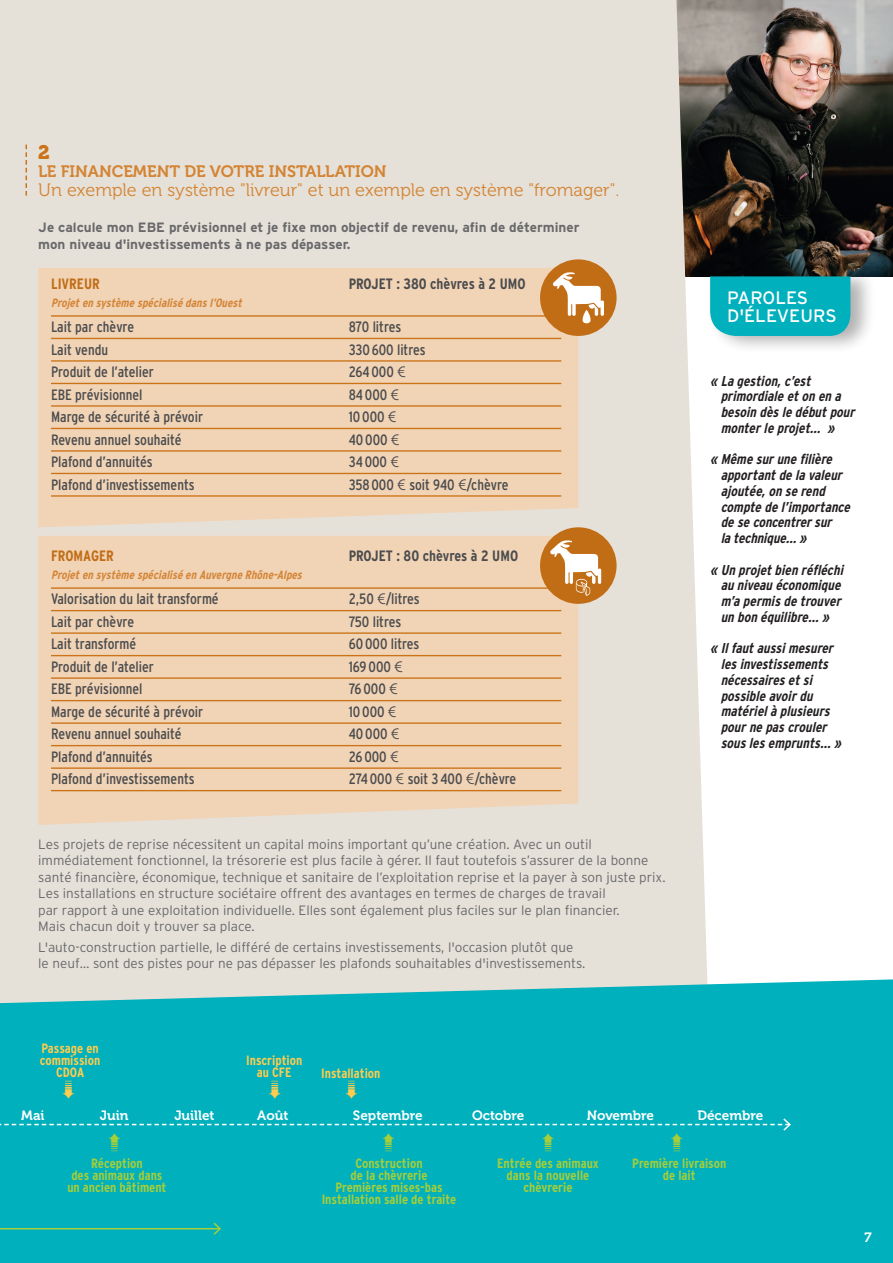
<style>
.page{position:relative;width:893px;height:1263px;background:#fff}
.page>*{position:absolute;margin:0;border:0;box-sizing:border-box;transform-origin:0 0}
.t1{font:19.5px "Museo 900";color:#cb7317}
.t2{font:18px "Museo 300";color:#d38434}
.t3{font:18px/18px "Interstate";color:#fff}
.t4{font:16.5px "Museo 700";color:#d38434}
.t5{font:condensed 15px "Interstate";color:#4b4c4d}
.t6{font:700 condensed 15px "Interstate";color:#4b4c4d}
.t7{font:700 condensed 15px "Interstate";color:#c16d15}
.t8{font:italic 700 condensed 14.25px/15.8px "Interstate";color:#231f20}
.t9{font:300 13.5px/16.5px "Interstate";color:#69696c}
.t10{font:700 condensed 13.5px/12px "Interstate";color:#a6ce39;text-align:center}
.t11{font:700 13.5px/16.5px "Interstate";color:#69696c}
.t12{font:13.5px "Museo 700";color:#fff}
.t13{font:700 condensed 13.5px/12px "Interstate";color:#fecc4e;text-align:center}
.t14{font:italic 700 condensed 12px "Interstate";color:#d38434}
.s1{font-family:"Museo 300";font-stretch:normal}
</style>
<div class="page">
<img style="left:710px;top:0;width:183px;height:276px">
<div style="left:0;top:0;width:710px;height:979px;background:#e6e1d8"></div>
<svg style="left:38px;top:536px;width:540px;height:289px;background:#f0d2b6"></svg>
<div style="left:707px;top:266px;width:169px;height:88px;background:#231f20;opacity:.35"></div>
<div style="left:710px;top:276px;width:140px;height:60px;background:#00b0bc"></div>
<div style="left:0;top:979px;width:893px;height:284px;background:#00b0bc"></div>
<hr style="left:0;top:1228px;width:220px;height:1px;background:#a6ce39">
<svg style="left:212px;top:1221px;width:10px;height:15px"></svg>
<svg style="left:26px;top:145px;width:1px;height:51px"></svg>
<hr style="left:51px;top:587px;width:510px;height:2px;background:#cb7317">
<hr style="left:51px;top:610px;width:510px;height:1px;background:#cb7317">
<hr style="left:51px;top:632px;width:510px;height:2px;background:#cb7317">
<hr style="left:51px;top:655px;width:510px;height:1px;background:#cb7317">
<hr style="left:51px;top:677px;width:510px;height:2px;background:#cb7317">
<hr style="left:51px;top:700px;width:510px;height:1px;background:#cb7317">
<hr style="left:51px;top:722px;width:510px;height:2px;background:#cb7317">
<hr style="left:51px;top:745px;width:510px;height:1px;background:#cb7317">
<hr style="left:51px;top:767px;width:510px;height:2px;background:#cb7317">
<hr style="left:51px;top:790px;width:510px;height:1px;background:#cb7317">
<svg style="left:38px;top:268px;width:540px;height:259px;background:#f0d2b6"></svg>
<hr style="left:51px;top:315px;width:510px;height:2px;background:#cb7317">
<hr style="left:51px;top:338px;width:510px;height:1px;background:#cb7317">
<hr style="left:51px;top:360px;width:510px;height:2px;background:#cb7317">
<hr style="left:51px;top:383px;width:510px;height:1px;background:#cb7317">
<hr style="left:51px;top:405px;width:510px;height:2px;background:#cb7317">
<hr style="left:51px;top:428px;width:510px;height:1px;background:#cb7317">
<hr style="left:51px;top:450px;width:510px;height:2px;background:#cb7317">
<hr style="left:51px;top:473px;width:510px;height:1px;background:#cb7317">
<hr style="left:51px;top:495px;width:510px;height:2px;background:#cb7317">
<div style="left:540px;top:259px;width:77px;height:77px;background:#c16d15;border-radius:50%"></div>
<div style="left:583px;top:310px;width:7px;height:13px;background:#fff;border-radius:4px"></div>
<svg style="left:553px;top:272px;width:51px;height:50px"></svg>
<div style="left:540px;top:527px;width:77px;height:77px;background:#c16d15;border-radius:50%"></div>
<svg style="left:550px;top:540px;width:52px;height:56px"></svg>
<svg style="left:269px;top:1081px;width:12px;height:18px"></svg>
<svg style="left:63px;top:1081px;width:11px;height:18px"></svg>
<svg style="left:346px;top:1081px;width:11px;height:18px"></svg>
<div style="left:0;top:1117px;width:792px;height:34px;background:#00b0bc"></div>
<h1 class="t1" style="left:38px;top:141px;width:13px">2</h1>
<p class="t4" style="left:38px;top:162px;width:74px">LEFINANCEMENT</p>
<p class="t4" style="left:184px;top:162px;width:61px">DE VOTRE</p>
<p class="t4" style="left:269px;top:162px;width:11px">INST</p>
<p class="t4" style="left:305px;top:162px;width:81px">ALLATION</p>
<h2 class="t2" style="left:38px;top:181px;width:582px">Un exemple en système "livreur" et un exemple en système "fromager".</h2>
<p class="t11" style="left:38px;top:219px;width:543px">Je calcule mon EBE prévisionnel et je fixe mon objectif de revenu, afin de déterminer mon niveau d'investissements à ne pas dépasser.</p>
<p class="t7" style="left:51px;top:275px;width:50px">livreur</p>
<p class="t6" style="left:349px;top:275px;width:9px">PROJET</p>
<p class="t6" style="left:396px;top:275px;width:113px">: 380 chèvres à 2 UMO</p>
<p class="t5" style="left:51px;top:319px;width:85px">Lait par chèvre</p>
<p class="t5" style="left:349px;top:319px;width:54px">870 litres</p>
<p class="t5" style="left:51px;top:341px;width:59px">Lait vendu</p>
<p class="t5" style="left:349px;top:341px;width:78px">330 600 litres</p>
<p class="t5" style="left:51px;top:364px;width:104px">Produit de l’atelier</p>
<p class="t5" style="left:349px;top:364px;width:59px">264 000 <span class="s1">€</span></p>
<p class="t5" style="left:51px;top:386px;width:93px">EBE prévisionnel</p>
<p class="t5" style="left:349px;top:386px;width:52px">84 000 <span class="s1">€</span></p>
<p class="t5" style="left:51px;top:409px;width:154px">Marge de sécurité à prévoir</p>
<p class="t5" style="left:349px;top:409px;width:50px">10 000 <span class="s1">€</span></p>
<p class="t5" style="left:51px;top:431px;width:132px">Revenu annuel souhaité</p>
<p class="t5" style="left:349px;top:431px;width:53px">40 000 <span class="s1">€</span></p>
<p class="t5" style="left:51px;top:454px;width:103px">Plafond d’annuités</p>
<p class="t5" style="left:349px;top:454px;width:52px">34 000 <span class="s1">€</span></p>
<p class="t5" style="left:51px;top:476px;width:145px">Plafond d’investissements</p>
<p class="t5" style="left:349px;top:476px;width:161px">358 000 <span class="s1">€</span> soit 940 <span class="s1">€</span>/chèvre</p>
<p class="t14" style="left:51px;top:296px;width:192px">Projet en système spécialisé dans l’Ouest</p>
<p class="t7" style="left:51px;top:547px;width:64px">fromager</p>
<p class="t6" style="left:349px;top:547px;width:9px">PROJET</p>
<p class="t6" style="left:396px;top:547px;width:105px">: 80 chèvres à 2 UMO</p>
<p class="t5" style="left:51px;top:591px;width:169px">Valorisation du lait transformé</p>
<p class="t5" style="left:349px;top:591px;width:73px">2,50 <span class="s1">€</span>/litres</p>
<p class="t5" style="left:51px;top:613px;width:85px">Lait par chèvre</p>
<p class="t5" style="left:349px;top:613px;width:54px">750 litres</p>
<p class="t5" style="left:51px;top:636px;width:87px">Lait transformé</p>
<p class="t5" style="left:349px;top:636px;width:72px">60 000 litres</p>
<p class="t5" style="left:51px;top:658px;width:104px">Produit de l’atelier</p>
<p class="t5" style="left:349px;top:658px;width:56px">169 000 <span class="s1">€</span></p>
<p class="t5" style="left:51px;top:681px;width:93px">EBE prévisionnel</p>
<p class="t5" style="left:349px;top:681px;width:51px">76 000 <span class="s1">€</span></p>
<p class="t5" style="left:51px;top:703px;width:154px">Marge de sécurité à prévoir</p>
<p class="t5" style="left:349px;top:703px;width:50px">10 000 <span class="s1">€</span></p>
<p class="t5" style="left:51px;top:726px;width:132px">Revenu annuel souhaité</p>
<p class="t5" style="left:349px;top:726px;width:53px">40 000 <span class="s1">€</span></p>
<p class="t5" style="left:51px;top:748px;width:103px">Plafond d’annuités</p>
<p class="t5" style="left:349px;top:748px;width:52px">26 000 <span class="s1">€</span></p>
<p class="t5" style="left:51px;top:771px;width:145px">Plafond d’investissements</p>
<p class="t5" style="left:349px;top:771px;width:169px">274 000 <span class="s1">€</span> soit 3 400 <span class="s1">€</span>/chèvre</p>
<p class="t14" style="left:51px;top:568px;width:252px">Projet en système spécialisé en Auvergne Rhône-Alpes</p>
<p class="t9" style="left:38px;top:835px;width:629px">Les projets de reprise nécessitent un capital moins important qu’une création. Avec un outil immédiatement fonctionnel, la trésorerie est plus facile à gérer. I l faut toutefois s’assurer de la bonne santé financière, économique, technique et sanitaire de l’exploitation reprise et la payer à son juste prix.<br>Les installations en structure sociétaire offrent des avantages en termes de charges de travail<br>par rapport à une exploitation individuelle. Elles sont également plus faciles sur le plan financier.<br>Mais chacun doit y trouver sa place.</p>
<p class="t9" style="left:38px;top:939px;width:549px">L'auto-construction partielle, le différé de certains investissements, l'occasion plutôt que le neuf… sont des pistes pour ne pas dépasser les plafonds souhaitables d'investissements.</p>
<h2 class="t3" style="left:727px;top:288px;width:111px">PAROLES<br>D'ÉLEVEURS</h2>
<p class="t8" style="left:721px;top:373px;width:136px;text-indent:-11px">« La gestion, c’est primordiale et on en a besoin dès le début pour monter le projet… »</p>
<p class="t8" style="left:721px;top:451px;width:131px;text-indent:-11px">« Même sur une filière apportant de la valeur ajoutée, on se rend compte de l’importance de se concentrer sur<br>la technique… »</p>
<p class="t8" style="left:710px;top:562px;width:134px;text-align:center">« Un projet bien réfléchi au niveau économique m’a permis de trouver un bon équilibre… »</p>
<p class="t8" style="left:721px;top:640px;width:122px;text-indent:-11px">« Il faut aussi mesurer les investissements nécessaires et si possible avoir du matériel à plusieurs pour ne pas crouler sous les emprunts… »</p>
<p class="t13" style="left:40px;top:1042px;width:62px">Passage en commission<br>CDOA</p>
<p class="t13" style="left:246px;top:1055px;width:58px">Inscription au CFE</p>
<p class="t13" style="left:321px;top:1067px;width:61px">Installation</p>
<p class="t12" style="left:21px;top:1108px;width:25px">Mai</p>
<p class="t12" style="left:100px;top:1108px;width:30px">Juin</p>
<p class="t12" style="left:257px;top:1108px;width:33px">Août</p>
<p class="t12" style="left:353px;top:1108px;width:71px">Septembre</p>
<p class="t12" style="left:472px;top:1108px;width:54px">Octobre</p>
<p class="t12" style="left:587px;top:1108px;width:69px">Novembre</p>
<p class="t12" style="left:697px;top:1108px;width:67px">Décembre</p>
<p class="t12" style="left:174px;top:1108px;width:42px">Juillet</p>
<p class="t10" style="left:497px;top:1157px;width:103px">Entrée des animaux dans la nouvelle chèvrerie</p>
<p class="t10" style="left:67px;top:1157px;width:101px">Réception<br>des animaux dans un ancien bâtiment</p>
<p class="t10" style="left:322px;top:1157px;width:136px">Construction<br>de la chèvrerie<br>Premières mises-bas<br>Installation salle de traite</p>
<p class="t10" style="left:632px;top:1157px;width:96px">Première livraison de lait</p>
<p class="t12" style="left:864px;top:1229px;width:9px">7</p>
</div>
